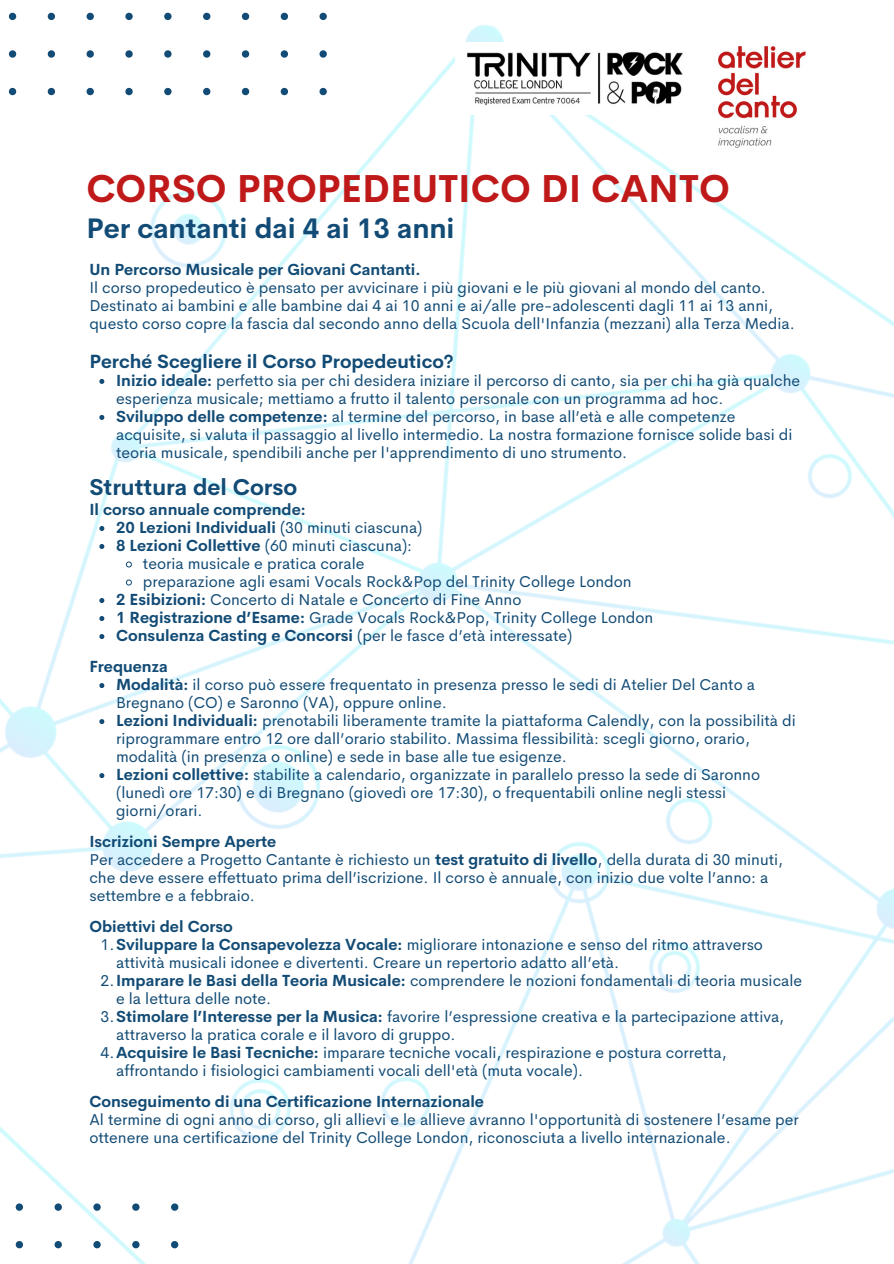
<style>
.page{position:relative;width:894px;height:1264px;background:#fff}
.page>*{position:absolute;margin:0;border:0;box-sizing:border-box;transform-origin:0 0}
.t1{font:700 38.1px "Cerebri Sans";color:#bf1919}
.t2{font:700 27.75px "Cerebri Sans";color:#124b75}
.t3{font:700 22.5px "Cerebri Sans";color:#124b75}
.t4{font:700 18.75px "Cerebri Sans";color:#124b75}
.t5{font:15.75px/18px "Cerebri Sans";color:#124b75}
.t6{font:700 15.75px "Cerebri Sans";color:#124b75}
.s1{font-weight:700}
.s2{font-weight:400}
</style>
<div class="page">
<img style="left:0;top:12px;width:893px;height:1251px">
<img style="left:707px;top:36px;width:109px;height:120px">
<img style="left:455px;top:43px;width:239px;height:72px">
<svg style="left:99px;top:379px;width:5px;height:5px"></svg>
<svg style="left:99px;top:415px;width:5px;height:5px"></svg>
<svg style="left:99px;top:526px;width:5px;height:5px"></svg>
<svg style="left:99px;top:544px;width:5px;height:5px"></svg>
<svg style="left:125px;top:560px;width:8px;height:8px"></svg>
<svg style="left:125px;top:578px;width:8px;height:8px"></svg>
<svg style="left:99px;top:598px;width:5px;height:5px"></svg>
<svg style="left:99px;top:616px;width:5px;height:5px"></svg>
<svg style="left:99px;top:634px;width:5px;height:5px"></svg>
<svg style="left:99px;top:683px;width:5px;height:5px"></svg>
<svg style="left:99px;top:719px;width:5px;height:5px"></svg>
<svg style="left:99px;top:773px;width:5px;height:5px"></svg>
<p class="t1" style="left:86px;top:164px;width:645px">CORSO PROPEDEUTICO DI CANTO</p>
<p class="t2" style="left:86px;top:211px;width:369px">Per cantanti dai 4 ai 13 anni</p>
<p class="t6" style="left:89px;top:259px;width:332px">Un Percorso Musicale per Giovani Cantanti.</p>
<p class="t5" style="left:89px;top:278px;width:706px">Il corso propedeutico è pensato per avvicinare i più giovani e le più giovani al mondo del canto.<br>Destinato ai bambini e alle bambine dai 4 ai 10 anni e ai/alle pre-adolescenti dagli 11 ai 13 anni, questo corso copre la fascia dal secondo anno della Scuola dell'Infanzia (mezzani) alla Terza Media.</p>
<p class="t4" style="left:89px;top:349px;width:366px">Perché Scegliere il Corso Propedeutico?</p>
<h1 class="t5" style="left:116px;top:371px;width:685px"><span class="s1">Inizio ideale:</span> perfetto sia per chi desidera iniziare il percorso di canto, sia per chi ha già qualche esperienza musicale; mettiamo a frutto il talento personale con un programma ad hoc.</h1>
<h2 class="t5" style="left:116px;top:407px;width:677px"><span class="s1">Sviluppo delle competenze:</span> al termine del percorso, in base all’età e alle competenze acquisite, si valuta il passaggio al livello intermedio. La nostra formazione fornisce solide basi di teoria musicale, spendibili anche per l'apprendimento di uno strumento.</h2>
<p class="t3" style="left:89px;top:472px;width:209px">Struttura del Corso</p>
<p class="t6" style="left:89px;top:499px;width:218px">Il corso annuale comprende:</p>
<h3 class="t6" style="left:116px;top:517px;width:308px">20 Lezioni Individuali <span class="s2">(30 minuti ciascuna)</span></h3>
<p class="t5" style="left:116px;top:536px;width:297px"><span class="s1">8 Lezioni Collettive</span> (60 minuti ciascuna):</p>
<p class="t5" style="left:143px;top:554px;width:223px">teoria musicale e pratica corale</p>
<h4 class="t5" style="left:143px;top:572px;width:490px">preparazione agli esami Vocals Rock&amp;Pop del Trinity College London</h4>
<p class="t5" style="left:116px;top:590px;width:406px"><span class="s1">2 Esibizioni:</span> Concerto di Natale e Concerto di Fine Anno</p>
<p class="t5" style="left:116px;top:608px;width:538px"><span class="s1">1 Registrazione d’Esame:</span> Grade Vocals Rock&amp;Pop, Trinity College London</p>
<p class="t5" style="left:116px;top:626px;width:457px"><span class="s1">Consulenza Casting e Concorsi</span> (per le fasce d’età interessate)</p>
<p class="t6" style="left:89px;top:656px;width:80px">Frequenza</p>
<p class="t5" style="left:116px;top:675px;width:640px"><span class="s1">Modalità:</span> il corso può essere frequentato in presenza presso le sedi di Atelier Del Canto a<br>Bregnano (CO) e Saronno (VA), oppure online.</p>
<p class="t5" style="left:116px;top:711px;width:681px"><span class="s1">Lezioni Individuali:</span> prenotabili liberamente tramite la piattaforma Calendly, con la possibilità di riprogrammare entro 12 ore dall’orario stabilito. Massima flessibilità: scegli giorno, orario, modalità (in presenza o online) e sede in base alle tue esigenze.</p>
<p class="t5" style="left:116px;top:765px;width:645px"><span class="s1">Lezioni collettive:</span> stabilite a calendario, organizzate in parallelo presso la sede di Saronno (lunedì ore 17:30) e di Bregnano (giovedì ore 17:30), o frequentabili online negli stessi giorni/orari.</p>
<p class="t6" style="left:89px;top:831px;width:188px">Iscrizioni Sempre Aperte</p>
<h4 class="t5" style="left:89px;top:850px;width:695px">Per accedere a Progetto Cantante è richiesto un <span class="s1">test gratuito di livello</span>, della durata di 30 minuti, che deve essere effettuato prima dell’iscrizione. Il corso è annuale, con inizio due volte l’anno: a settembre e a febbraio.</h4>
<p class="t6" style="left:89px;top:916px;width:145px">Obiettivi del Corso</p>
<p class="t5" style="left:116px;top:935px;width:648px;text-indent:-16px">1.<span class="s1">Sviluppare la Consapevolezza Vocale:</span> migliorare intonazione e senso del ritmo attraverso attività musicali idonee e divertenti. Creare un repertorio adatto all’età.</p>
<p class="t5" style="left:116px;top:971px;width:687px;text-indent:-16px">2.<span class="s1">Imparare le Basi della Teoria Musicale:</span> comprendere le nozioni fondamentali di teoria musicale e la lettura delle note.</p>
<p class="t5" style="left:116px;top:1007px;width:669px;text-indent:-16px">3.<span class="s1">Stimolare l’Interesse per la Musica:</span> favorire l’espressione creativa e la partecipazione attiva, attraverso la pratica corale e il lavoro di gruppo.</p>
<p class="t5" style="left:116px;top:1043px;width:612px;text-indent:-16px">4.<span class="s1">Acquisire le Basi Tecniche:</span> imparare tecniche vocali, respirazione e postura corretta, affrontando i fisiologici cambiamenti vocali dell'età (muta vocale).</p>
<h4 class="t6" style="left:89px;top:1091px;width:396px">Conseguimento di una Certificazione Internazionale</h4>
<p class="t5" style="left:89px;top:1110px;width:710px">Al termine di ogni anno di corso, gli allievi e le allieve avranno l'opportunità di sostenere l’esame per ottenere una certificazione del Trinity College London, riconosciuta a livello internazionale.</p>
</div>
